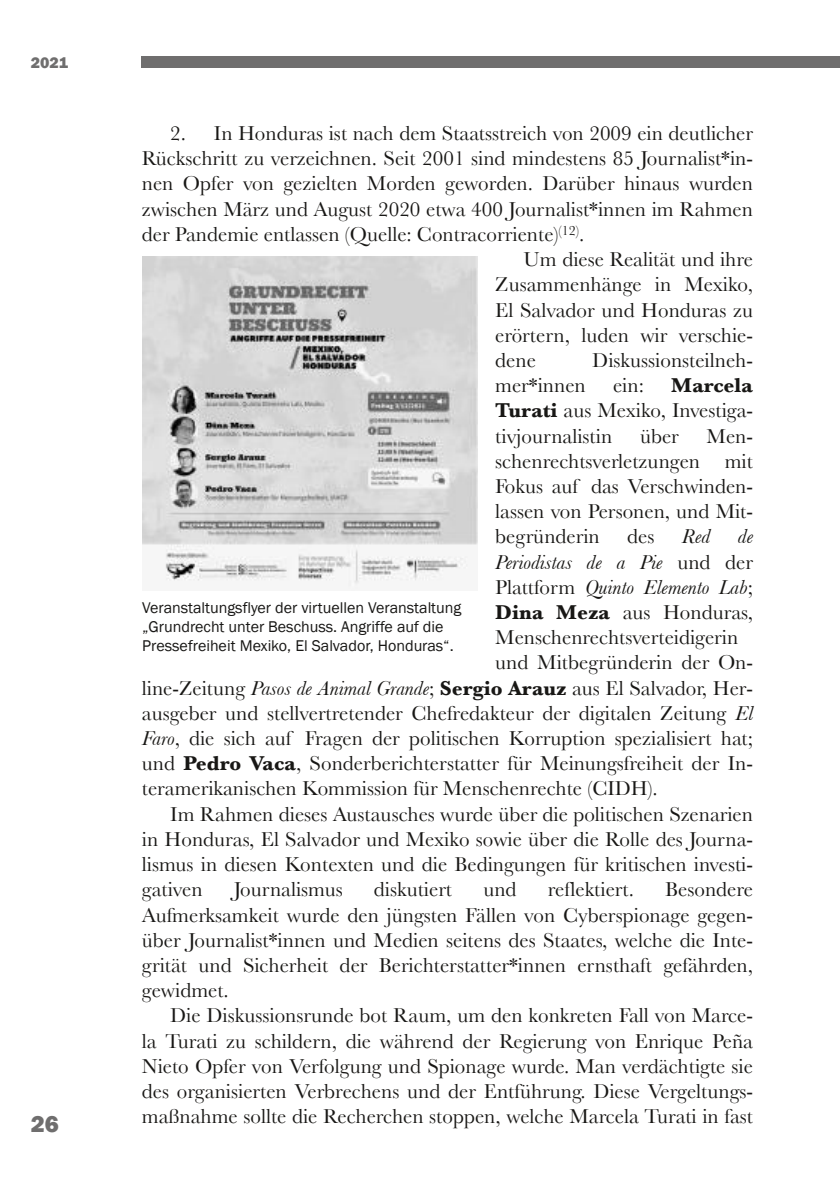
<style>
.page{position:relative;width:840px;height:1191px;background:#fff}
.page>*{position:absolute;margin:0;border:0;box-sizing:border-box;transform-origin:0 0}
.t1{font:800 24px "Franklin Gothic";color:#6f6e6e}
.t2{font:21px/25.2px "Baskerville";color:#181715;text-align:justify}
.t3{font:italic 21px "Baskerville";color:#181715}
.t4{font:16px/19.2px "Franklin Gothic";letter-spacing:-.005em;color:#181715}
.t5{font:800 16px "Franklin Gothic";color:#6f6e6e}
.s1{font-weight:700}
.s2{font-style:normal}
.s3{font-style:italic}
</style>
<div class="page">
<div style="left:142px;top:57px;width:697px;height:11px;background:#6f6e6e"></div>
<img style="left:142px;top:256px;width:334px;height:333px">
<p class="t5" style="left:31px;top:53px;width:39px">2021</p>
<p class="t1" style="left:31px;top:1110px;width:30px">26</p>
<p class="t2" style="left:170px;top:121px;width:584px">2. In Honduras ist nach dem Staatsstreich von 2009 ein deutlicher</p>
<p class="t2" style="left:142px;top:146px;width:612px">Rückschritt zu verzeichnen. Seit 2001 sind mindestens 85 Journalist*in-</p>
<p class="t2" style="left:142px;top:171px;width:612px">nen Opfer von gezielten Morden geworden. Darüber hinaus wurden</p>
<p class="t2" style="left:142px;top:196px;width:612px">zwischen März und August 2020 etwa 400 Journalist*innen im Rahmen</p>
<p class="t2" style="left:142px;top:221px;width:444px">der Pandemie entlassen (Quelle: Contracorriente)<sup>(12)</sup>.</p>
<p class="t2" style="left:523px;top:247px;width:231px">Um diese Realität und ihre</p>
<p class="t2" style="left:495px;top:272px;width:259px">Zusammenhänge in Mexiko,</p>
<p class="t2" style="left:495px;top:297px;width:259px">El Salvador und Honduras zu</p>
<p class="t2" style="left:495px;top:322px;width:259px">erörtern, luden wir verschie-</p>
<p class="t2" style="left:495px;top:347px;width:42px">dene</p>
<p class="t2" style="left:592px;top:347px;width:162px">Diskussionsteilneh-</p>
<p class="t2" style="left:495px;top:373px;width:92px">mer*innen</p>
<p class="t2" style="left:612px;top:373px;width:32px">ein:</p>
<p class="t2" style="left:495px;top:373px;width:259px;text-indent:176px"><span class="s1">Marcela Turati</span> aus Mexiko, Investiga&shy;tivjournalistin</p>
<p class="t2" style="left:639px;top:423px;width:40px">über</p>
<p class="t2" style="left:495px;top:423px;width:259px;text-indent:211px">Men&shy;schenrechtsverletzungen mit Fokus auf das Verschwinden&shy;lassen von Personen, und Mit&shy;begründerin</p>
<p class="t2" style="left:627px;top:524px;width:29px">des</p>
<p class="t3" style="left:681px;top:524px;width:30px">Red</p>
<p class="t3" style="left:737px;top:524px;width:17px">de</p>
<p class="t3" style="left:495px;top:550px;width:259px">Periodistas de a Pie <span class="s2">und der</span></p>
<p class="t3" style="left:495px;top:575px;width:259px"><span class="s2">Plattform</span> Quinto Elemento Lab<span class="s2">;</span></p>
<p class="t2" style="left:495px;top:599px;width:259px"><span class="s1">Dina Meza</span> aus Honduras,</p>
<p class="t2" style="left:495px;top:625px;width:244px">Menschenrechtsverteidigerin</p>
<p class="t2" style="left:495px;top:650px;width:259px">und Mitbegründerin der On-</p>
<p class="t2" style="left:142px;top:675px;width:612px">line-Zeitung <span class="s3">Pasos de Animal Grande</span>; <span class="s1">Sergio Arauz</span> aus El Salvador, Her-</p>
<p class="t2" style="left:142px;top:700px;width:612px">ausgeber und stellvertretender Chefredakteur der digitalen Zeitung <span class="s3">El</span></p>
<p class="t2" style="left:142px;top:725px;width:612px"><span class="s3">Faro</span>, die sich auf Fragen der politischen Korruption spezialisiert hat;</p>
<p class="t2" style="left:142px;top:751px;width:612px">und <span class="s1">Pedro Vaca</span>, Sonderberichterstatter für Meinungsfreiheit der In-</p>
<p class="t2" style="left:142px;top:776px;width:517px">teramerikanischen Kommission für Menschenrechte (CIDH).</p>
<p class="t2" style="left:170px;top:801px;width:584px">Im Rahmen dieses Austausches wurde über die politischen Szenarien</p>
<p class="t2" style="left:142px;top:826px;width:612px">in Honduras, El Salvador und Mexiko sowie über die Rolle des Journa-</p>
<p class="t2" style="left:142px;top:851px;width:612px">lismus in diesen Kontexten und die Bedingungen für kritischen investi-</p>
<p class="t2" style="left:142px;top:877px;width:62px">gativen</p>
<p class="t2" style="left:234px;top:877px;width:110px">Journalismus</p>
<p class="t2" style="left:373px;top:877px;width:80px">diskutiert</p>
<p class="t2" style="left:483px;top:877px;width:35px">und</p>
<p class="t2" style="left:547px;top:877px;width:88px">reflektiert.</p>
<p class="t4" style="left:142px;top:598px;width:320px">Veranstaltungsflyer der virtuellen Veranstaltung „Grundrecht unter Beschuss. Angriffe auf die<br>Pressefreiheit Mexiko, El Salvador, Honduras“.</p>
<p class="t2" style="left:142px;top:877px;width:612px;text-indent:523px">Besondere Aufmerksamkeit wurde den jüngsten Fällen von Cyberspionage gegen&shy;über Journalist*innen und Medien seitens des Staates, welche die Inte&shy;grität und Sicherheit der Berichterstatter*innen ernsthaft gefährden, gewidmet.</p>
<p class="t2" style="left:142px;top:1003px;width:612px;text-indent:28px">Die Diskussionsrunde bot Raum, um den konkreten Fall von Marce&shy;la Turati zu schildern, die während der Regierung von Enrique Peña Nieto Opfer von Verfolgung und Spionage wurde. Man verdächtigte sie des organisierten Verbrechens und der Entführung. Diese Vergeltungs&shy;maßnahme sollte die Recherchen stoppen, welche Marcela Turati in fast</p>
</div>
